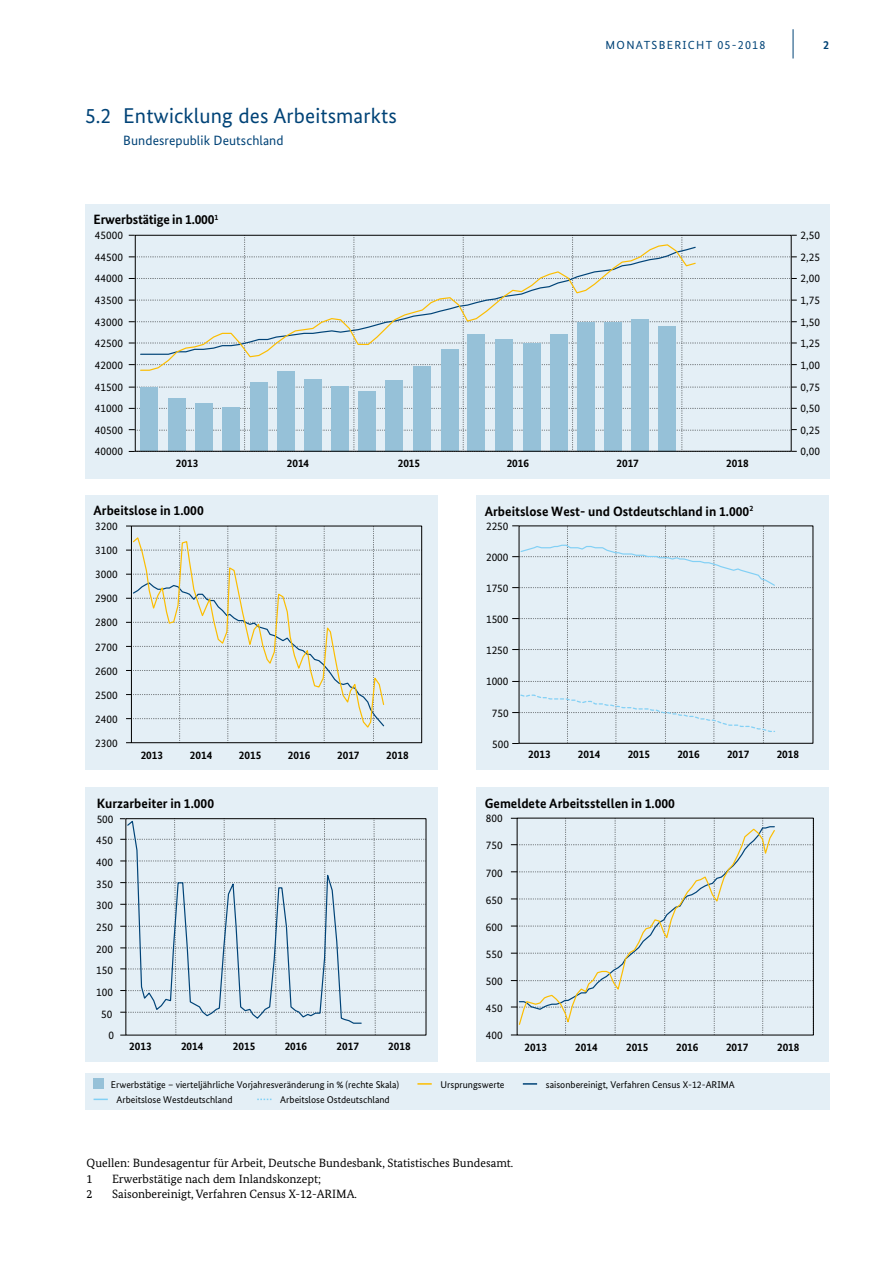
<style>
.page{position:relative;width:893px;height:1263px;background:#fff}
.page>*{position:absolute;margin:0;border:0;box-sizing:border-box;transform-origin:0 0}
.t1{font:21.3px "Bundes Sans";letter-spacing:.005em;color:#004377}
.t2{font:700 13.5px "Bundes Sans";color:#000}
.t3{font:13.5px "Bundes Sans";letter-spacing:.005em;color:#004377}
.t4{font:12px/15.8px "Bundes Serif";color:#000}
.t5{font:700 12px "Bundes Sans Office";color:#004275}
.t6{font:11.7px "Bundes Sans";letter-spacing:.11em;color:#004377}
.t7{font:11.25px/24px "Bundes Sans";color:#000;text-align:justify}
.t8{font:700 11.25px "Bundes Sans";color:#000}
.t9{font:9.75px "Bundes Sans";color:#000}
.s1{font-size:12px}
</style>
<div class="page">
<hr style="left:793px;top:29px;width:1px;height:30px;background:#004377">
<div style="left:85px;top:204px;width:744px;height:274px;background:#e4eff6"></div>
<svg style="left:129px;top:235px;width:668px;height:217px"></svg>
<div style="left:141px;top:387px;width:17px;height:64px;background:#96c1d8"></div>
<div style="left:169px;top:398px;width:17px;height:53px;background:#96c1d8"></div>
<div style="left:196px;top:403px;width:17px;height:48px;background:#96c1d8"></div>
<div style="left:223px;top:407px;width:17px;height:44px;background:#96c1d8"></div>
<div style="left:250px;top:383px;width:17px;height:68px;background:#96c1d8"></div>
<div style="left:277px;top:371px;width:17px;height:80px;background:#96c1d8"></div>
<div style="left:304px;top:379px;width:17px;height:72px;background:#96c1d8"></div>
<div style="left:332px;top:386px;width:17px;height:65px;background:#96c1d8"></div>
<div style="left:359px;top:391px;width:17px;height:60px;background:#96c1d8"></div>
<div style="left:386px;top:380px;width:17px;height:71px;background:#96c1d8"></div>
<div style="left:414px;top:367px;width:17px;height:84px;background:#96c1d8"></div>
<div style="left:441px;top:349px;width:17px;height:102px;background:#96c1d8"></div>
<div style="left:468px;top:335px;width:17px;height:116px;background:#96c1d8"></div>
<div style="left:495px;top:340px;width:17px;height:111px;background:#96c1d8"></div>
<div style="left:523px;top:343px;width:17px;height:108px;background:#96c1d8"></div>
<div style="left:550px;top:335px;width:17px;height:116px;background:#96c1d8"></div>
<div style="left:577px;top:322px;width:17px;height:129px;background:#96c1d8"></div>
<div style="left:605px;top:322px;width:17px;height:129px;background:#96c1d8"></div>
<div style="left:632px;top:319px;width:17px;height:132px;background:#96c1d8"></div>
<div style="left:659px;top:326px;width:17px;height:125px;background:#96c1d8"></div>
<div style="left:135px;top:235px;width:657px;height:217px;border:1px solid #000"></div>
<svg style="left:139px;top:244px;width:558px;height:127px"></svg>
<div style="left:85px;top:495px;width:353px;height:275px;background:#e4eff6"></div>
<svg style="left:126px;top:526px;width:296px;height:217px"></svg>
<svg style="left:132px;top:536px;width:253px;height:193px"></svg>
<div style="left:476px;top:495px;width:353px;height:275px;background:#e4eff6"></div>
<svg style="left:512px;top:525px;width:301px;height:219px"></svg>
<div style="left:85px;top:788px;width:353px;height:274px;background:#e4eff6"></div>
<svg style="left:120px;top:818px;width:306px;height:218px"></svg>
<svg style="left:126px;top:819px;width:236px;height:205px"></svg>
<div style="left:476px;top:788px;width:353px;height:274px;background:#e4eff6"></div>
<svg style="left:511px;top:818px;width:303px;height:217px"></svg>
<svg style="left:518px;top:827px;width:258px;height:199px"></svg>
<div style="left:85px;top:1073px;width:744px;height:37px;background:#e4eff6"></div>
<div style="left:94px;top:1078px;width:10px;height:11px;background:#96c1d8"></div>
<svg style="left:417px;top:1083px;width:15px;height:2px"></svg>
<svg style="left:523px;top:1083px;width:14px;height:2px"></svg>
<svg style="left:94px;top:1098px;width:14px;height:2px"></svg>
<svg style="left:257px;top:1098px;width:14px;height:2px"></svg>
<h1 class="t1" style="left:85px;top:103px;width:313px">5.2 Entwicklung des Arbeitsmarkts</h1>
<p class="t3" style="left:123px;top:132px;width:162px">Bundesrepublik Deutschland</p>
<p class="t2" style="left:94px;top:211px;width:126px">Erwerbstätige in 1.000<sup>1</sup></p>
<p class="t6" style="left:606px;top:38px;width:161px">MONATSBERICHT <span class="s1">05-2018</span></p>
<p class="t5" style="left:823px;top:38px;width:7px">2</p>
<p class="t7" style="left:95px;top:223px;width:30px">45000</p>
<p class="t7" style="left:801px;top:223px;width:21px">2,50</p>
<p class="t7" style="left:95px;top:245px;width:30px">44500</p>
<p class="t7" style="left:801px;top:245px;width:21px">2,25</p>
<p class="t7" style="left:95px;top:266px;width:30px">44000</p>
<p class="t7" style="left:801px;top:266px;width:21px">2,00</p>
<p class="t7" style="left:95px;top:288px;width:30px">43500</p>
<p class="t7" style="left:801px;top:288px;width:21px">1,75</p>
<p class="t7" style="left:95px;top:310px;width:30px">43000</p>
<p class="t7" style="left:801px;top:310px;width:21px">1,50</p>
<p class="t7" style="left:95px;top:331px;width:30px">42500</p>
<p class="t7" style="left:801px;top:331px;width:21px">1,25</p>
<p class="t7" style="left:95px;top:353px;width:30px">42000</p>
<p class="t7" style="left:801px;top:353px;width:21px">1,00</p>
<p class="t7" style="left:95px;top:374px;width:30px">41500</p>
<p class="t7" style="left:801px;top:374px;width:21px">0,75</p>
<p class="t7" style="left:95px;top:396px;width:30px">41000</p>
<p class="t7" style="left:801px;top:396px;width:21px">0,50</p>
<p class="t7" style="left:95px;top:418px;width:30px">40500</p>
<p class="t7" style="left:801px;top:418px;width:21px">0,25</p>
<p class="t7" style="left:95px;top:439px;width:30px">40000</p>
<p class="t7" style="left:801px;top:439px;width:21px">0,00</p>
<p class="t8" style="left:176px;top:456px;width:24px">2013</p>
<p class="t8" style="left:287px;top:456px;width:24px">2014</p>
<p class="t8" style="left:398px;top:456px;width:24px">2015</p>
<p class="t8" style="left:507px;top:456px;width:24px">2016</p>
<p class="t8" style="left:616px;top:456px;width:24px">2017</p>
<p class="t8" style="left:726px;top:456px;width:24px">2018</p>
<p class="t2" style="left:94px;top:502px;width:112px">Arbeitslose in 1.000</p>
<p class="t7" style="left:95px;top:514px;width:24px">3200</p>
<p class="t7" style="left:95px;top:538px;width:24px">3100</p>
<p class="t7" style="left:95px;top:562px;width:24px">3000</p>
<p class="t7" style="left:95px;top:586px;width:24px">2900</p>
<p class="t7" style="left:95px;top:610px;width:24px">2800</p>
<p class="t7" style="left:95px;top:634px;width:24px">2700<br>2600<br>2500<br>2400</p>
<p class="t7" style="left:95px;top:731px;width:24px">2300</p>
<p class="t8" style="left:141px;top:748px;width:24px">2013</p>
<p class="t8" style="left:190px;top:748px;width:24px">2014</p>
<p class="t8" style="left:239px;top:748px;width:24px">2015</p>
<p class="t8" style="left:288px;top:748px;width:24px">2016</p>
<p class="t8" style="left:337px;top:748px;width:24px">2017</p>
<p class="t8" style="left:386px;top:748px;width:24px">2018</p>
<p class="t2" style="left:97px;top:795px;width:119px">Kurzarbeiter in 1.000</p>
<p class="t7" style="left:97px;top:807px;width:18px">500</p>
<p class="t7" style="left:96px;top:828px;width:18px">450</p>
<p class="t7" style="left:96px;top:850px;width:18px">400</p>
<p class="t7" style="left:96px;top:872px;width:18px">350</p>
<p class="t7" style="left:96px;top:893px;width:18px">300</p>
<p class="t7" style="left:96px;top:915px;width:18px">250</p>
<p class="t7" style="left:96px;top:937px;width:18px">200</p>
<p class="t7" style="left:96px;top:958px;width:18px">150</p>
<p class="t7" style="left:101px;top:1002px;width:13px">50</p>
<p class="t7" style="left:96px;top:980px;width:18px">100</p>
<p class="t7" style="left:109px;top:1023px;width:7px">0</p>
<p class="t8" style="left:129px;top:1039px;width:24px">2013</p>
<p class="t8" style="left:181px;top:1039px;width:24px">2014</p>
<p class="t8" style="left:233px;top:1039px;width:24px">2015</p>
<p class="t8" style="left:285px;top:1039px;width:24px">2016</p>
<p class="t8" style="left:336px;top:1039px;width:24px">2017</p>
<p class="t8" style="left:388px;top:1039px;width:24px">2018</p>
<p class="t2" style="left:485px;top:503px;width:270px">Arbeitslose West- und Ostdeutschland in 1.000<sup>2</sup></p>
<p class="t7" style="left:486px;top:514px;width:24px">2250</p>
<p class="t7" style="left:486px;top:545px;width:24px">2000</p>
<p class="t7" style="left:486px;top:576px;width:24px">1750</p>
<p class="t7" style="left:486px;top:607px;width:24px">1500</p>
<p class="t7" style="left:486px;top:638px;width:24px">1250</p>
<p class="t7" style="left:486px;top:669px;width:24px">1000</p>
<p class="t7" style="left:492px;top:700px;width:18px">750</p>
<p class="t7" style="left:492px;top:732px;width:18px">500</p>
<p class="t8" style="left:528px;top:747px;width:24px">2013</p>
<p class="t8" style="left:578px;top:747px;width:24px">2014</p>
<p class="t8" style="left:628px;top:747px;width:24px">2015</p>
<p class="t8" style="left:677px;top:747px;width:24px">2016</p>
<p class="t8" style="left:727px;top:747px;width:24px">2017</p>
<p class="t8" style="left:777px;top:747px;width:24px">2018</p>
<p class="t2" style="left:485px;top:795px;width:192px">Gemeldete Arbeitsstellen in 1.000</p>
<p class="t7" style="left:486px;top:806px;width:18px">800</p>
<p class="t7" style="left:486px;top:833px;width:18px">750</p>
<p class="t7" style="left:486px;top:861px;width:18px">700</p>
<p class="t7" style="left:486px;top:888px;width:18px">650</p>
<p class="t7" style="left:486px;top:915px;width:18px">600</p>
<p class="t7" style="left:486px;top:942px;width:18px">550</p>
<p class="t7" style="left:486px;top:969px;width:18px">500</p>
<p class="t7" style="left:486px;top:996px;width:18px">450</p>
<p class="t7" style="left:486px;top:1023px;width:18px">400</p>
<p class="t8" style="left:525px;top:1040px;width:24px">2013</p>
<p class="t8" style="left:575px;top:1040px;width:24px">2014</p>
<p class="t8" style="left:626px;top:1040px;width:24px">2015</p>
<p class="t8" style="left:676px;top:1040px;width:24px">2016</p>
<p class="t8" style="left:726px;top:1040px;width:24px">2017</p>
<p class="t8" style="left:777px;top:1040px;width:24px">2018</p>
<p class="t9" style="left:111px;top:1078px;width:290px">Erwerbstätige – vierteljährliche Vorjahresveränderung in % (rechte Skala)</p>
<p class="t9" style="left:441px;top:1078px;width:66px">Ursprungswerte</p>
<p class="t9" style="left:546px;top:1078px;width:190px">saisonbereinigt, Verfahren Census X-12-ARIMA</p>
<p class="t9" style="left:117px;top:1094px;width:117px">Arbeitslose Westdeutschland</p>
<p class="t9" style="left:280px;top:1094px;width:111px">Arbeitslose Ostdeutschland</p>
<p class="t4" style="left:87px;top:1155px;width:427px">Quellen: Bundesagentur für Arbeit, Deutsche Bundesbank, Statistisches Bundesamt.<br>1</p>
<p class="t4" style="left:112px;top:1170px;width:211px">Erwerbstätige nach dem Inlandskonzept;</p>
<p class="t4" style="left:87px;top:1186px;width:7px">2</p>
<p class="t4" style="left:112px;top:1186px;width:245px">Saisonbereinigt, Verfahren Census X-12-ARIMA.</p>
</div>
